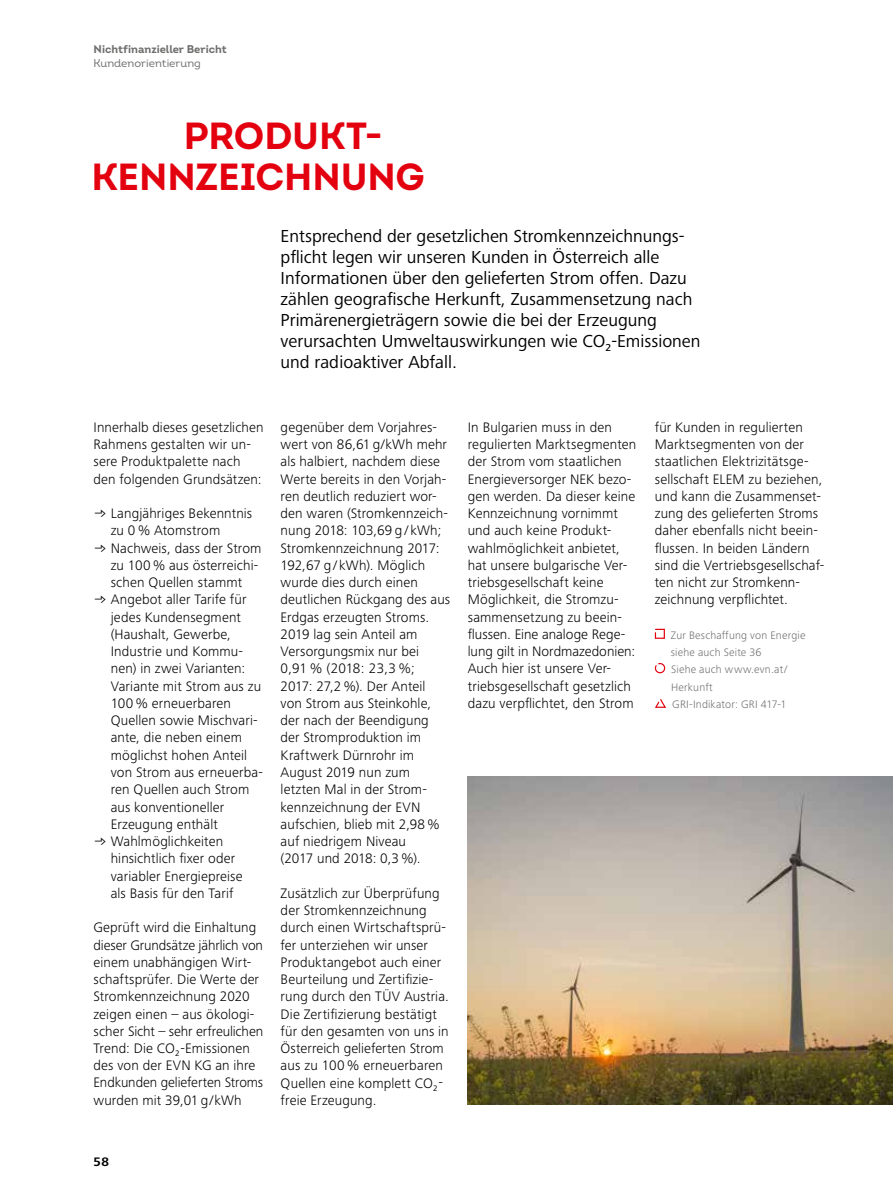
<style>
.page{position:relative;width:893px;height:1191px;background:#fff}
.page>*{position:absolute;margin:0;border:0;box-sizing:border-box;transform-origin:0 0}
.t1{font:37.8px/41px "Intro Bold Alt";letter-spacing:-.005em;color:#e3000f}
.t2{font:18px/21px "Frutiger Next Pro";color:#000}
.t3{font:300 14.25px/17.2px "Frutiger Nextfor EVN";letter-spacing:.01em;color:#000}
.t4{font:700 12.75px "Frutiger Next For EVN";color:#000}
.t5{font:300 11.25px/17.2px "Frutiger Nextfor EVN";letter-spacing:.02em;color:#6f6f6e}
.t6{font:700 11.25px "Intro";color:#6f6f6e}
.t7{font:11.25px "Intro";color:#6f6f6e}
</style>
<div class="page">
<img style="left:468px;top:777px;width:425px;height:327px">
<svg style="left:655px;top:629px;width:10px;height:10px"></svg>
<svg style="left:655px;top:663px;width:10px;height:10px"></svg>
<svg style="left:655px;top:699px;width:11px;height:9px"></svg>
<p class="t6" style="left:94px;top:42px;width:135px">Nichtfinanzieller Bericht</p>
<p class="t7" style="left:94px;top:56px;width:109px">Kundenorientierung</p>
<h1 class="t1" style="left:91px;top:115px;width:335px;text-indent:92px">PRODUKT-<br>KENNZEICHNUNG</h1>
<p class="t2" style="left:281px;top:225px;width:421px">Entsprechend der gesetzlichen Stromkennzeichnungs&shy;pflicht legen wir unseren Kunden in Österreich alle Informationen über den gelieferten Strom offen. Dazu zählen geografische Herkunft, Zusammensetzung nach Primärenergieträgern sowie die bei der Erzeugung verursachten Umweltauswirkungen wie CO<sub>2</sub>-Emissionen und radioaktiver Abfall.</p>
<p class="t3" style="left:94px;top:418px;width:172px">Innerhalb dieses gesetzlichen<br>Rahmens gestalten wir un&shy;sere Produktpalette nach den folgenden Grundsätzen:</p>
<p class="t3" style="left:111px;top:504px;width:143px;text-indent:-17px">• Langjähriges Bekenntnis zu 0 % Atomstrom</p>
<p class="t3" style="left:111px;top:539px;width:152px;text-indent:-17px">• Nachweis, dass der Strom zu 100 % aus österreichi&shy;schen Quellen stammt</p>
<p class="t3" style="left:111px;top:591px;width:154px;text-indent:-17px">• Angebot aller Tarife für jedes Kundensegment (Haushalt, Gewerbe,<br>Industrie und Kommu&shy;nen) in zwei Varianten:<br>Variante mit Strom aus zu<br>100 % erneuerbaren<br>Quellen sowie Mischvari&shy;ante, die neben einem möglichst hohen Anteil von Strom aus erneuerba&shy;ren Quellen auch Strom aus konventioneller<br>Erzeugung enthält</p>
<p class="t3" style="left:111px;top:832px;width:133px;text-indent:-17px">• Wahlmöglichkeiten hinsichtlich fixer oder variabler Energiepreise als Basis für den Tarif</p>
<p class="t3" style="left:94px;top:919px;width:171px">Geprüft wird die Einhaltung dieser Grundsätze jährlich von einem unabhängigen Wirt&shy;schaftsprüfer. Die Werte der<br>Stromkennzeichnung 2020 zeigen einen – aus ökologi&shy;scher Sicht – sehr erfreulichen<br>Trend: Die CO<sub>2</sub>-Emissionen des von der EVN KG an ihre<br>Endkunden gelieferten Stroms wurden mit 39,01 g/kWh</p>
<p class="t3" style="left:281px;top:418px;width:171px">gegenüber dem Vorjahres&shy;wert von 86,61 g/kWh mehr als halbiert, nachdem diese<br>Werte bereits in den Vorjah&shy;ren deutlich reduziert wor&shy;den waren (Stromkennzeich&shy;nung 2018: 103,69 g / kWh;<br>Stromkennzeichnung 2017:<br>192,67 g / kWh). Möglich wurde dies durch einen deutlichen Rückgang des aus<br>Erdgas erzeugten Stroms.<br>2019 lag sein Anteil am<br>Versorgungsmix nur bei<br>0,91 % (2018: 23,3 %;<br>2017: 27,2 %). Der Anteil von Strom aus Steinkohle, der nach der Beendigung der Stromproduktion im<br>Kraftwerk Dürnrohr im<br>August 2019 nun zum letzten Mal in der Strom&shy;kennzeichnung der EVN aufschien, blieb mit 2,98 % auf niedrigem Niveau<br>(2017 und 2018: 0,3 %).</p>
<p class="t3" style="left:281px;top:884px;width:170px">Zusätzlich zur Überprüfung der Stromkennzeichnung durch einen Wirtschaftsprü&shy;fer unterziehen wir unser<br>Produktangebot auch einer<br>Beurteilung und Zertifizie&shy;rung durch den TÜV Austria.<br>Die Zertifizierung bestätigt für den gesamten von uns in<br>Österreich gelieferten Strom aus zu 100 % erneuerbaren<br>Quellen eine komplett CO<sub>2</sub>- freie Erzeugung.</p>
<p class="t3" style="left:468px;top:418px;width:170px">In Bulgarien muss in den regulierten Marktsegmenten der Strom vom staatlichen<br>Energieversorger NEK bezo&shy;gen werden. Da dieser keine<br>Kennzeichnung vornimmt und auch keine Produkt&shy;wahlmöglichkeit anbietet, hat unsere bulgarische Ver&shy;triebsgesellschaft keine<br>Möglichkeit, die Stromzu&shy;sammensetzung zu beein&shy;flussen. Eine analoge Rege&shy;lung gilt in Nordmazedonien:<br>Auch hier ist unsere Ver&shy;triebsgesellschaft gesetzlich dazu verpflichtet, den Strom</p>
<p class="t3" style="left:655px;top:418px;width:171px">für Kunden in regulierten<br>Marktsegmenten von der staatlichen Elektrizitätsge&shy;sellschaft ELEM zu beziehen, und kann die Zusammenset&shy;zung des gelieferten Stroms daher ebenfalls nicht beein&shy;flussen. In beiden Ländern sind die Vertriebsgesellschaf&shy;ten nicht zur Stromkenn&shy;zeichnung verpflichtet.</p>
<p class="t5" style="left:671px;top:626px;width:136px">Zur Beschaffung von Energie siehe auch Seite 36<br>Siehe auch www.evn.at/<br>Herkunft<br>GRI-Indikator: GRI 417-1</p>
<p class="t4" style="left:94px;top:1154px;width:17px">58</p>
</div>
